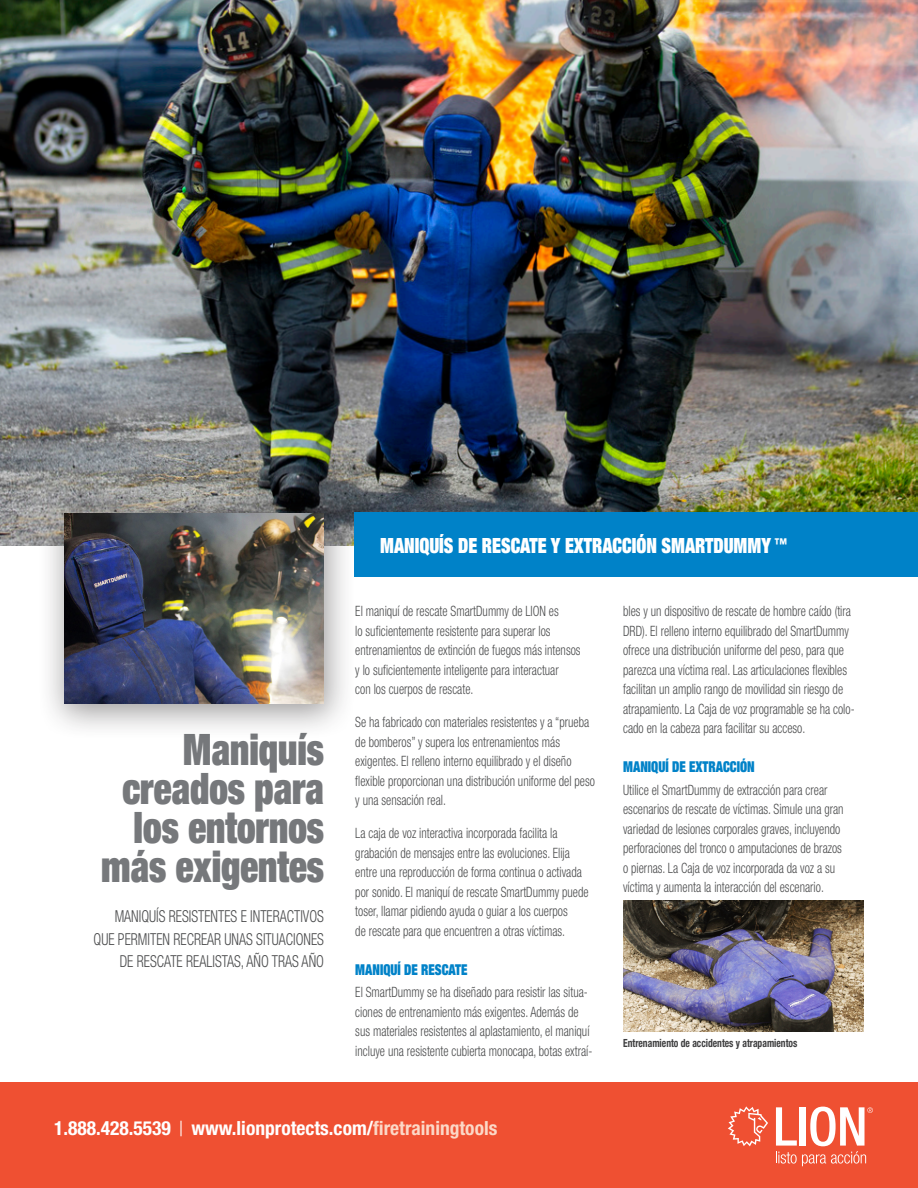
<style>
.page{position:relative;width:918px;height:1188px;background:#fff}
.page>*{position:absolute;margin:0;border:0;box-sizing:border-box;transform-origin:0 0}
.t1{font:900 condensed 43.5px/39px "Helvetica Neue LT Std";color:#76787b;text-align:right;scale:.85 1}
.t2{font:900 condensed 21px "Helvetica Neue LT Std";color:#fff;scale:.85 1}
.t3{font:700 condensed 19.5px "Helvetica Neue LT Std";color:#fff}
.t4{font:300 condensed 16.5px/22.5px "Helvetica Neue LT Std";color:#4b4c4d;text-align:right;scale:.85 1}
.t5{font:900 condensed 15px "Helvetica Neue LT Std";color:#0082c8;scale:.85 1}
.t6{font:300 condensed 14.25px/19.5px "Helvetica Neue LT Std";color:#4b4c4d;scale:.85 1}
.t7{font:700 condensed 11.25px "Helvetica Neue LT Std";color:#3e3e3f;scale:.85 1}
.s1{font-weight:300;font-size:21px}
.s2{color:#fcd8c7}
</style>
<div class="page">
<img style="left:0;top:0;width:918px;height:545px">
<div style="left:354px;top:513px;width:564px;height:64px;background:#0082c8"></div>
<div style="left:0;top:1083px;width:918px;height:105px;background:#ef5032"></div>
<div style="left:37px;top:489px;width:319px;height:251px;background:#231f20;opacity:.45"></div>
<img style="left:64px;top:513px;width:259px;height:191px">
<img style="left:623px;top:901px;width:241px;height:130px">
<svg style="left:728px;top:1106px;width:40px;height:40px"></svg>
<svg style="left:776px;top:1107px;width:97px;height:59px"></svg>
<p class="t1" style="left:183px;top:729px;width:167px">Maniquís</p>
<p class="t1" style="left:101px;top:768px;width:264px">creados para los entornos más exigentes</p>
<p class="t4" style="left:94px;top:905px;width:273px">MANIQUÍS RESISTENTES E INTERACTIVOS<br>QUE PERMITEN RECREAR UNAS SITUACIONES<br>DE RESCATE REALISTAS, AÑO TRAS AÑO</p>
<p class="t2" style="left:380px;top:532px;width:480px">MANIQUÍS DE RESCATE Y EXTRACCIÓN SMARTDUMMY <sup>™</sup></p>
<p class="t6" style="left:355px;top:601px;width:267px">El maniquí de rescate SmartDummy de LION es<br>lo suficientemente resistente para superar los entrenamientos de extinción de fuegos más intensos y lo suficientemente inteligente para interactuar<br>con los cuerpos de rescate.</p>
<p class="t6" style="left:355px;top:712px;width:283px">Se ha fabricado con materiales resistentes y a “prueba de bomberos” y supera los entrenamientos más exigentes. El relleno interno equilibrado y el diseño flexible proporcionan una distribución uniforme del peso y una sensación real.</p>
<p class="t6" style="left:355px;top:823px;width:276px">La caja de voz interactiva incorporada facilita la grabación de mensajes entre las evoluciones. Elija entre una reproducción de forma continua o activada por sonido. El maniquí de rescate SmartDummy puede toser, llamar pidiendo ayuda o guiar a los cuerpos<br>de rescate para que encuentren a otras víctimas.</p>
<p class="t5" style="left:355px;top:960px;width:133px">MANIQUÍ DE RESCATE</p>
<p class="t6" style="left:355px;top:983px;width:280px">El SmartDummy se ha diseñado para resistir las situa&shy;ciones de entrenamiento más exigentes. Además de sus materiales resistentes al aplastamiento, el maniquí incluye una resistente cubierta monocapa, botas extraí-</p>
<p class="t6" style="left:623px;top:601px;width:274px">bles y un dispositivo de rescate de hombre caído (tira DRD). El relleno interno equilibrado del SmartDummy ofrece una distribución uniforme del peso, para que parezca una víctima real. Las articulaciones flexibles facilitan un amplio rango de movilidad sin riesgo de atrapamiento. La Caja de voz programable se ha colo&shy;cado en la cabeza para facilitar su acceso.</p>
<p class="t5" style="left:623px;top:757px;width:156px">MANIQUÍ DE EXTRACCIÓN</p>
<p class="t6" style="left:623px;top:780px;width:261px">Utilice el SmartDummy de extracción para crear escenarios de rescate de víctimas. Simule una gran variedad de lesiones corporales graves, incluyendo perforaciones del tronco o amputaciones de brazos o piernas. La Caja de voz incorporada da voz a su víctima y aumenta la interacción del escenario.</p>
<p class="t7" style="left:623px;top:1036px;width:207px">Entrenamiento de accidentes y atrapamientos</p>
<p class="t3" style="left:54px;top:1116px;width:445px">1.888.428.5539 <span class="s1">|</span> www.lionprotects.com/<span class="s2">firetrainingtools</span></p>
</div>
